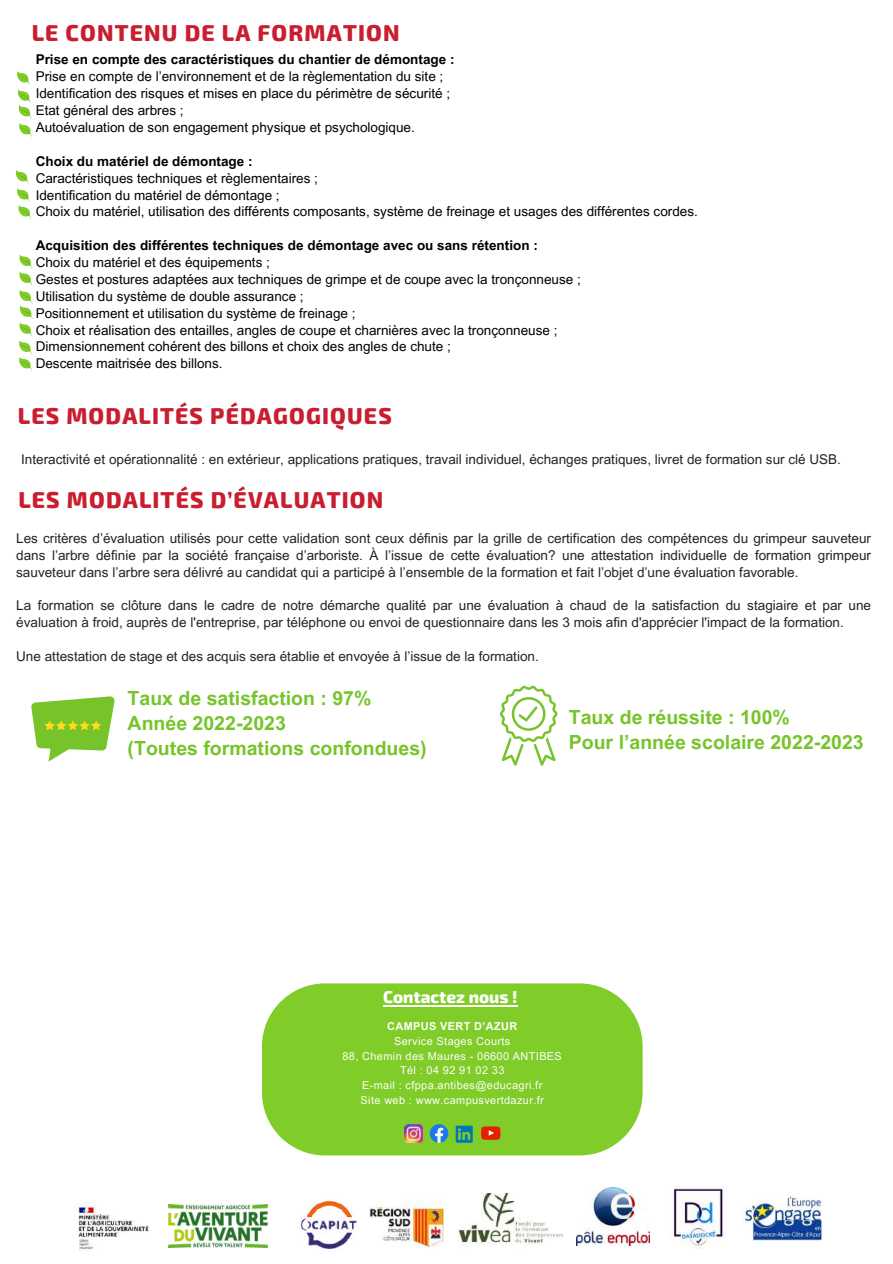
<style>
.page{position:relative;width:893px;height:1264px;background:#fff}
.page>*{position:absolute;margin:0;border:0;box-sizing:border-box;transform-origin:0 0}
.t1{font:800 22.5px "Exo 2";letter-spacing:.05em;color:#c91e30}
.t2{font:700 19.5px/24.8px "Arial MT Pro";color:#77c42a}
.t3{font:800 16.8px "Exo 2";color:#fff}
.t4{font:13.5px/16.8px "Arial MT Pro";color:#222;text-align:justify}
.t5{font:13.5px/16.8px "Arial MT Pro";color:#000}
.t6{font:700 13.5px "Arial MT Pro";color:#000}
.t7{font:10.95px/14.9px "Arial MT Pro";letter-spacing:.035em;color:#fefefe;text-align:center}
.t8{font:700 10.95px "Arial MT Pro";letter-spacing:.035em;color:#fefefe}
</style>
<div class="page">
<div style="left:262px;top:983px;width:380px;height:172px;background:#80cc28;border-radius:63px"></div>
<img style="left:404px;top:1124px;width:18px;height:18px">
<svg style="left:429px;top:1124px;width:19px;height:18px"></svg>
<svg style="left:455px;top:1125px;width:17px;height:17px"></svg>
<svg style="left:481px;top:1126px;width:19px;height:13px"></svg>
<hr style="left:383px;top:1004px;width:134px;height:2px;background:#fff">
<svg style="left:500px;top:685px;width:57px;height:80px"></svg>
<svg style="left:31px;top:696px;width:84px;height:65px"></svg>
<svg style="left:16px;top:170px;width:15px;height:49px"></svg>
<svg style="left:17px;top:71px;width:15px;height:66px"></svg>
<svg style="left:19px;top:255px;width:14px;height:116px"></svg>
<img style="left:671px;top:1185px;width:54px;height:63px">
<img style="left:576px;top:1187px;width:73px;height:58px">
<img style="left:300px;top:1200px;width:56px;height:50px">
<img style="left:458px;top:1193px;width:105px;height:52px">
<img style="left:168px;top:1204px;width:99px;height:43px">
<img style="left:741px;top:1194px;width:81px;height:47px">
<img style="left:76px;top:1202px;width:73px;height:49px">
<img style="left:369px;top:1201px;width:75px;height:47px">
<h1 class="t1" style="left:32px;top:18px;width:369px">LE CONTENU DE LA FORMATION</h1>
<p class="t6" style="left:36px;top:55px;width:420px">Prise en compte des caractéristiques du chantier de démontage :</p>
<p class="t5" style="left:36px;top:70px;width:416px">Prise en compte de l’environnement et de la règlementation du site ; Identification des risques et mises en place du périmètre de sécurité ; Etat général des arbres ;<br>Autoévaluation de son engagement physique et psychologique.</p>
<p class="t6" style="left:36px;top:156px;width:218px">Choix du matériel de démontage :</p>
<p class="t5" style="left:36px;top:171px;width:663px">Caractéristiques techniques et règlementaires ;<br>Identification du matériel de démontage ;<br>Choix du matériel, utilisation des différents composants, système de freinage et usages des différentes cordes.</p>
<p class="t6" style="left:36px;top:240px;width:503px">Acquisition des différentes techniques de démontage avec ou sans rétention :</p>
<p class="t5" style="left:36px;top:255px;width:546px">Choix du matériel et des équipements ;<br>Gestes et postures adaptées aux techniques de grimpe et de coupe avec la tronçonneuse ; Utilisation du système de double assurance ;<br>Positionnement et utilisation du système de freinage ;<br>Choix et réalisation des entailles, angles de coupe et charnières avec la tronçonneuse ; Dimensionnement cohérent des billons et choix des angles de chute ;<br>Descente maitrisée des billons.</p>
<h1 class="t1" style="left:18px;top:401px;width:375px">LES MODALITÉS PÉDAGOGIQUES</h1>
<p class="t4" style="left:21px;top:452px;width:821px">Interactivité et opérationnalité : en extérieur, applications pratiques, travail individuel, échanges pratiques, livret de formation sur clé USB.</p>
<h1 class="t1" style="left:18px;top:484px;width:366px">LES MODALITÉS D’ÉVALUATION</h1>
<p class="t4" style="left:16px;top:531px;width:856px">Les critères d’évaluation utilisés pour cette validation sont ceux définis par la grille de certification des compétences du grimpeur sauveteur dans l’arbre définie par la société française d’arboriste. À l’issue de cette évaluation? une attestation individuelle de formation grimpeur sauveteur dans l’arbre sera délivré au candidat qui a participé à l’ensemble de la formation et fait l’objet d’une évaluation favorable.</p>
<p class="t4" style="left:16px;top:599px;width:856px">La formation se clôture dans le cadre de notre démarche qualité par une évaluation à chaud de la satisfaction du stagiaire et par une évaluation à froid, auprès de l'entreprise, par téléphone ou envoi de questionnaire dans les 3 mois afin d'apprécier l'impact de la formation.</p>
<p class="t4" style="left:16px;top:649px;width:524px">Une attestation de stage et des acquis sera établie et envoyée à l’issue de la formation.</p>
<h2 class="t2" style="left:128px;top:688px;width:300px">Taux de satisfaction : 97%<br>Année 2022-2023<br>(Toutes formations confondues)</h2>
<h2 class="t2" style="left:568px;top:707px;width:296px">Taux de réussite : 100%<br>Pour l’année scolaire 2022-2023</h2>
<p class="t3" style="left:383px;top:986px;width:136px">Contactez nous !</p>
<p class="t8" style="left:387px;top:1021px;width:132px">CAMPUS VERT D’AZUR</p>
<p class="t7" style="left:342px;top:1034px;width:221px">Service Stages Courts<br>88, Chemin des Maures - 06600 ANTIBES<br>Tél : 04 92 91 02 33<br>E-mail : cfppa.antibes@educagri.fr<br>Site web : www.campusvertdazur.fr</p>
</div>
